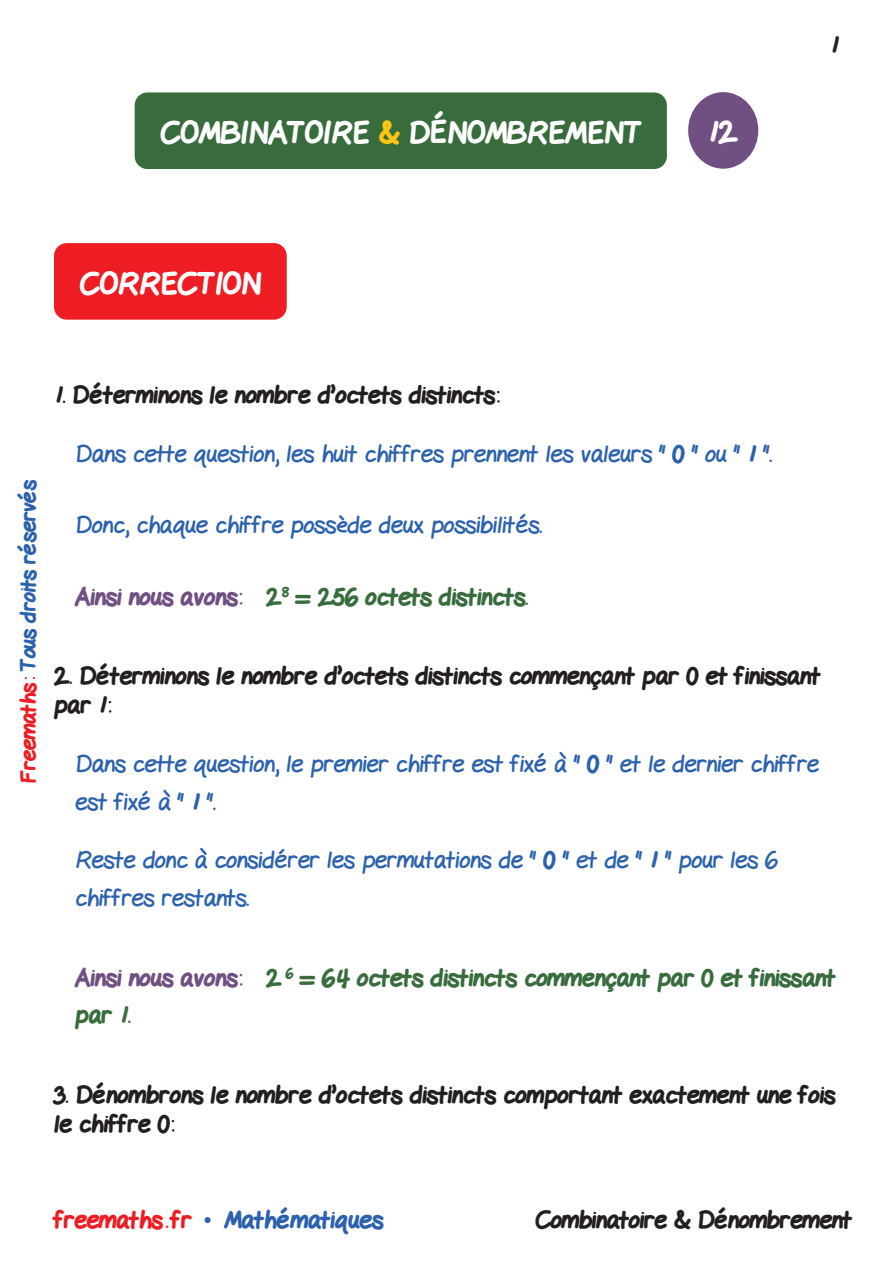
<style>
.page{position:relative;width:893px;height:1263px;background:#fff}
.page>*{position:absolute;margin:0;border:0;box-sizing:border-box;transform-origin:0 0}
.Titre{font:800 30px "Gel Pen";color:#fff}
.Texte-Cor{font:24px/37.5px "Gel Pen";color:#2c62ad}
.Sous_titre-Cor{font:800 24px/28.8px "Gel Pen";color:#231f20}
.Texte-Cor-2{font:800 24px/37.5px "Gel Pen";color:#386c3d}
.t1{font:800 24px "Gel Pen";color:#2c62ad}
.t2{font:800 21px "Gel Pen";letter-spacing:-.01em;color:#2c62ad}
.s1{color:#fbc612}
.s2{color:#ee1d23}
.s3{font-weight:800}
.s4{color:#704f83}
.s5{font-family:"Times New Roman";font-weight:400}
</style>
<div class="page">
<div style="left:54px;top:243px;width:233px;height:77px;background:#ee1d23;border-radius:13px"></div>
<div style="left:688px;top:92px;width:70px;height:77px;background:#704f83;border-radius:50%"></div>
<div style="left:135px;top:92px;width:532px;height:77px;background:#386c3d;border-radius:13px"></div>
<p class="Titre" style="left:160px;top:108px;width:483px">COMBINATOIRE <span class="s1">&amp;</span> DÉNOMBREMENT</p>
<p class="Titre" style="left:708px;top:107px;width:32px">12</p>
<p class="Sous_titre-Cor" style="left:830px;top:28px;width:10px">1</p>
<p class="Titre" style="left:80px;top:259px;width:183px">CORRECTION</p>
<p class="t2" style="left:11px;top:783px;width:305px;rotate:-90deg"><span class="s2">Freemaths:</span> Tous droits réservés</p>
<p class="Sous_titre-Cor" style="left:54px;top:378px;width:447px">1. Déterminons le nombre d’octets distincts:</p>
<p class="Texte-Cor" style="left:75px;top:432px;width:698px">Dans cette question, les huit chiffres prennent les valeurs " <span class="s3">0</span> " ou " <span class="s3">1</span> ".</p>
<p class="Texte-Cor" style="left:75px;top:504px;width:468px">Donc, chaque chiffre possède deux possibilités.</p>
<p class="Texte-Cor-2" style="left:75px;top:575px;width:454px"><span class="s4">Ainsi nous avons:</span> 2<sup>8</sup> = 256 octets distincts.</p>
<p class="Sous_titre-Cor" style="left:54px;top:659px;width:768px">2. Déterminons le nombre d’octets distincts commençant par 0 et finissant par 1:</p>
<p class="Texte-Cor" style="left:75px;top:742px;width:745px">Dans cette question, le premier chiffre est fixé à " <span class="s3">0</span> " et le dernier chiffre est fixé à " <span class="s3">1</span> ".</p>
<p class="Texte-Cor" style="left:75px;top:839px;width:704px">Reste donc à considérer les permutations de " <span class="s3">0</span> " et de " <span class="s3">1</span> " pour les 6 chiffres restants.</p>
<p class="Texte-Cor-2" style="left:75px;top:956px;width:762px"><span class="s4">Ainsi nous avons:</span> 2 <sup>6</sup> = 64 octets distincts commençant par 0 et finissant par 1.</p>
<p class="Sous_titre-Cor" style="left:54px;top:1078px;width:783px">3. Dénombrons le nombre d’octets distincts comportant exactement une fois le chiffre 0:</p>
<p class="t1" style="left:54px;top:1200px;width:331px"><span class="s2">freemaths . fr</span> <span class="s5">•</span> Mathématiques</p>
<p class="Sous_titre-Cor" style="left:535px;top:1203px;width:319px">Combinatoire &amp; Dénombrement</p>
</div>
